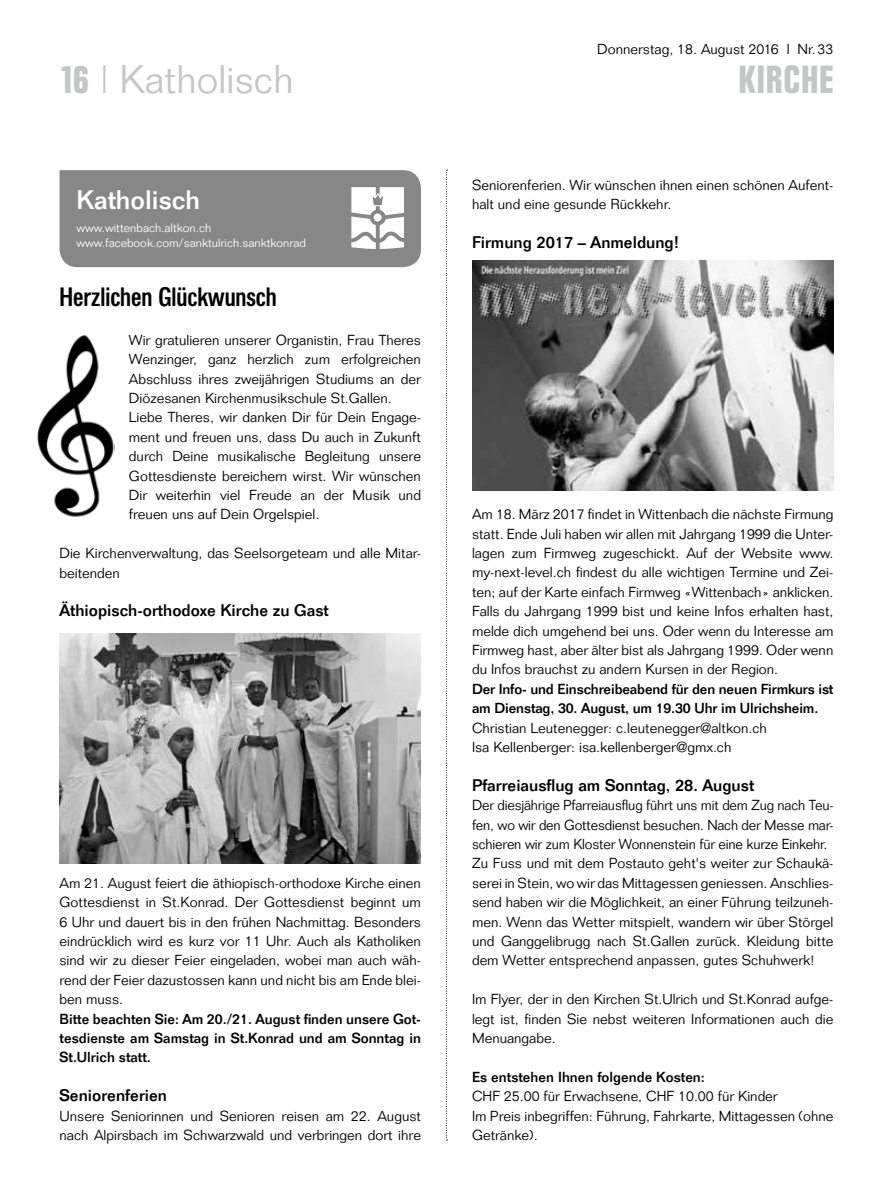
<style>
.page{position:relative;width:893px;height:1191px;background:#fff}
.page>*{position:absolute;margin:0;border:0;box-sizing:border-box;transform-origin:0 0}
.t1{font:300 39px "Folio";color:#c5c6c6}
.t2{font:700 39px "Folio Condensed BQ";letter-spacing:.03em;color:#c5c6c6}
.t3{font:500 26.25px "Folio Condensed BQ";color:#000}
.t4{font:500 26.25px "Folio";color:#fff}
.t5{font:500 16.5px "Folio";color:#000}
.t6{font:300 14.25px/19.4px "Folio";color:#000}
.t7{font:500 14.25px/19.4px "Folio";letter-spacing:-.01em;color:#000;text-align:justify}
.t8{font:300 12px/15px "Folio";color:#fff}
.s1{font-family:"Folio Condensed BQ";font-weight:700}
</style>
<div class="page">
<svg style="left:446px;top:170px;width:1px;height:970px"></svg>
<svg style="left:60px;top:170px;width:361px;height:97px;background:#8f908f"></svg>
<img style="left:60px;top:633px;width:361px;height:230px">
<img style="left:472px;top:261px;width:361px;height:229px">
<img style="left:37px;top:335px;width:77px;height:182px">
<p class="t6" style="left:597px;top:39px;width:238px">Donnerstag, 18. August 2016 l Nr.33</p>
<h1 class="t1" style="left:60px;top:56px;width:236px"><span class="s1">16</span> | Katholisch</h1>
<h1 class="t2" style="left:739px;top:58px;width:96px">KIRCHE</h1>
<h2 class="t4" style="left:77px;top:184px;width:125px">Katholisch</h2>
<p class="t8" style="left:77px;top:221px;width:231px">www.wittenbach.altkon.ch www.facebook.com/sanktulrich.sanktkonrad</p>
<h2 class="t3" style="left:60px;top:282px;width:219px">Herzlichen Glückwunsch</h2>
<p class="t6" style="left:129px;top:330px;width:294px">Wir gratulieren unserer Organistin, Frau Theres Wenzinger, ganz herzlich zum erfolgreichen Abschluss ihres zweijährigen Studiums an der Diözesanen Kirchenmusikschule St.Gallen.<br>Liebe Theres, wir danken Dir für Dein Engage&shy;ment und freuen uns, dass Du auch in Zukunft durch Deine musikalische Begleitung unsere Gottesdienste bereichern wirst. Wir wünschen Dir weiterhin viel Freude an der Musik und freuen uns auf Dein Orgelspiel.</p>
<p class="t6" style="left:60px;top:543px;width:363px">Die Kirchenverwaltung, das Seelsorgeteam und alle Mitar&shy;beitenden</p>
<p class="t5" style="left:60px;top:600px;width:271px">Äthiopisch-orthodoxe Kirche zu Gast</p>
<p class="t6" style="left:60px;top:873px;width:363px;text-align:justify">Am 21. August feiert die äthiopisch-orthodoxe Kirche einen Gottesdienst in St.Konrad. Der Gottesdienst beginnt um 6 Uhr und dauert bis in den frühen Nachmittag. Besonders eindrücklich wird es kurz vor 11 Uhr. Auch als Katholiken sind wir zu dieser Feier eingeladen, wobei man auch wäh&shy;rend der Feier dazustossen kann und nicht bis am Ende blei&shy;ben muss.</p>
<p class="t7" style="left:60px;top:1008px;width:363px">Bitte beachten Sie: Am 20./21. August finden unsere Got&shy;tesdienste am Samstag in St.Konrad und am Sonntag in St.Ulrich statt.</p>
<p class="t5" style="left:60px;top:1085px;width:109px">Seniorenferien</p>
<p class="t6" style="left:60px;top:1105px;width:363px">Unsere Seniorinnen und Senioren reisen am 22. August nach Alpirsbach im Schwarzwald und verbringen dort ihre</p>
<p class="t6" style="left:472px;top:175px;width:363px">Seniorenferien. Wir wünschen ihnen einen schönen Aufent&shy;halt und eine gesunde Rückkehr.</p>
<p class="t5" style="left:472px;top:232px;width:209px">Firmung 2017 – Anmeldung!</p>
<p class="t6" style="left:472px;top:504px;width:363px;text-align:justify">Am 18. März 2017 findet in Wittenbach die nächste Firmung statt. Ende Juli haben wir allen mit Jahrgang 1999 die Unter&shy;lagen zum Firmweg zugeschickt. Auf der Website www. my-next-level.ch findest du alle wichtigen Termine und Zei&shy;ten; auf der Karte einfach Firmweg «Wittenbach» anklicken.<br>Falls du Jahrgang 1999 bist und keine Infos erhalten hast, melde dich umgehend bei uns. Oder wenn du Interesse am Firmweg hast, aber älter bist als Jahrgang 1999. Oder wenn du Infos brauchst zu andern Kursen in der Region.</p>
<p class="t7" style="left:472px;top:679px;width:363px">Der Info- und Einschreibeabend für den neuen Firmkurs ist am Dienstag, 30. August, um 19.30 Uhr im Ulrichsheim.</p>
<p class="t6" style="left:472px;top:718px;width:296px">Christian Leutenegger: c.leutenegger@altkon.ch<br>Isa Kellenberger: isa.kellenberger@gmx.ch</p>
<p class="t5" style="left:472px;top:775px;width:284px">Pfarreiausflug am Sonntag, 28. August</p>
<p class="t6" style="left:472px;top:795px;width:363px">Der diesjährige Pfarreiausflug führt uns mit dem Zug nach Teu&shy;fen, wo wir den Gottesdienst besuchen. Nach der Messe mar&shy;schieren wir zum Kloster Wonnenstein für eine kurze Einkehr.<br>Zu Fuss und mit dem Postauto geht's weiter zur Schaukä&shy;serei in Stein, wo wir das Mittagessen geniessen. Anschlies&shy;send haben wir die Möglichkeit, an einer Führung teilzuneh&shy;men. Wenn das Wetter mitspielt, wandern wir über Störgel und Ganggelibrugg nach St.Gallen zurück. Kleidung bitte dem Wetter entsprechend anpassen, gutes Schuhwerk!</p>
<p class="t6" style="left:472px;top:989px;width:363px;text-align:justify">Im Flyer, der in den Kirchen St.Ulrich und St.Konrad aufge&shy;legt ist, finden Sie nebst weiteren Informationen auch die Menuangabe.</p>
<p class="t7" style="left:472px;top:1067px;width:234px">Es entstehen Ihnen folgende Kosten:</p>
<p class="t6" style="left:472px;top:1086px;width:363px">CHF 25.00 für Erwachsene, CHF 10.00 für Kinder<br>Im Preis inbegriffen: Führung, Fahrkarte, Mittagessen (ohne<br>Getränke).</p>
</div>
